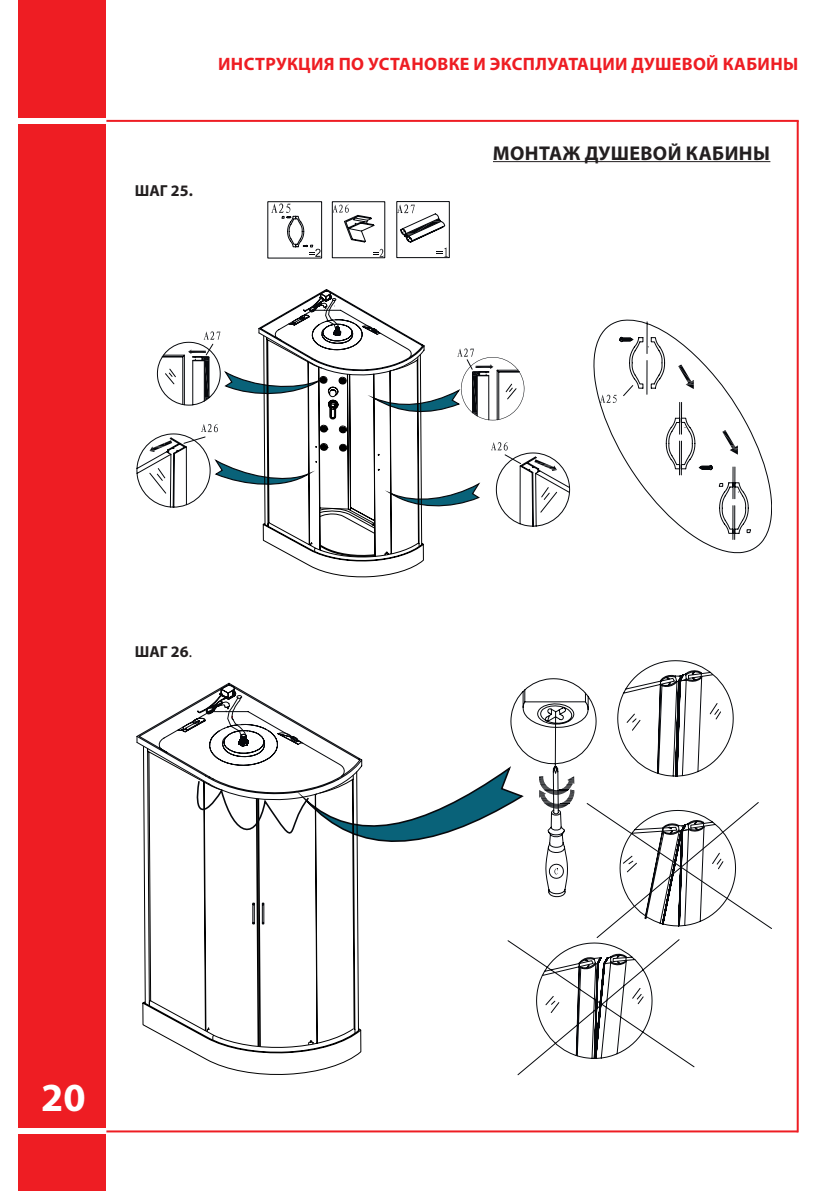
<style>
.page{position:relative;width:840px;height:1191px;background:#fff}
.page>*{position:absolute;margin:0;border:0;box-sizing:border-box;transform-origin:0 0}
.t1{font:700 40px "Myriad Pro";color:#fff}
.t2{font:700 20px "Myriad Pro";letter-spacing:.02em;color:#231f20}
.t3{font:700 18px "Myriad Pro";letter-spacing:.02em;color:#ee1d23}
.t4{font:700 16px "Myriad Pro";color:#231f20}
.s1{font-weight:400}
</style>
<div class="page">
<div style="left:18px;top:0;width:88px;height:1191px;background:#ee1d23"></div>
<div style="left:18px;top:118px;width:130px;height:6px;background:#fff"></div>
<div style="left:18px;top:1128px;width:130px;height:6px;background:#fff"></div>
<hr style="left:106px;top:120px;width:692px;height:2px;background:#ee1d23">
<hr style="left:796px;top:121px;width:2px;height:1011px;background:#ee1d23">
<hr style="left:106px;top:1130px;width:691px;height:2px;background:#ee1d23">
<hr style="left:492px;top:161px;width:278px;height:1px;background:#231f20">
<svg style="left:597px;top:319px;width:174px;height:235px"></svg>
<svg style="left:677px;top:364px;width:16px;height:25px"></svg>
<svg style="left:722px;top:430px;width:15px;height:25px"></svg>
<svg style="left:599px;top:396px;width:17px;height:7px"></svg>
<svg style="left:593px;top:319px;width:40px;height:77px"></svg>
<svg style="left:267px;top:201px;width:183px;height:58px"></svg>
<svg style="left:332px;top:204px;width:16px;height:9px"></svg>
<svg style="left:373px;top:249px;width:10px;height:8px"></svg>
<svg style="left:397px;top:204px;width:50px;height:53px"></svg>
<svg style="left:137px;top:289px;width:433px;height:288px"></svg>
<svg style="left:525px;top:660px;width:246px;height:410px"></svg>
<svg style="left:554px;top:868px;width:4px;height:6px"></svg>
<svg style="left:538px;top:776px;width:36px;height:33px"></svg>
<svg style="left:137px;top:682px;width:388px;height:393px"></svg>
<p class="t3" style="left:218px;top:52px;width:581px">ИНСТРУКЦИЯ ПО УСТАНОВКЕ И ЭКСПЛУАТАЦИИ ДУШЕВОЙ КАБИНЫ</p>
<p class="t4" style="left:135px;top:180px;width:60px">ШАГ 25.</p>
<p class="t2" style="left:492px;top:140px;width:278px">МОНТАЖ ДУШЕВОЙ КАБИНЫ</p>
<p class="t4" style="left:135px;top:641px;width:59px">ШАГ 26<span class="s1">.</span></p>
<h1 class="t1" style="left:41px;top:1071px;width:46px">20</h1>
</div>
